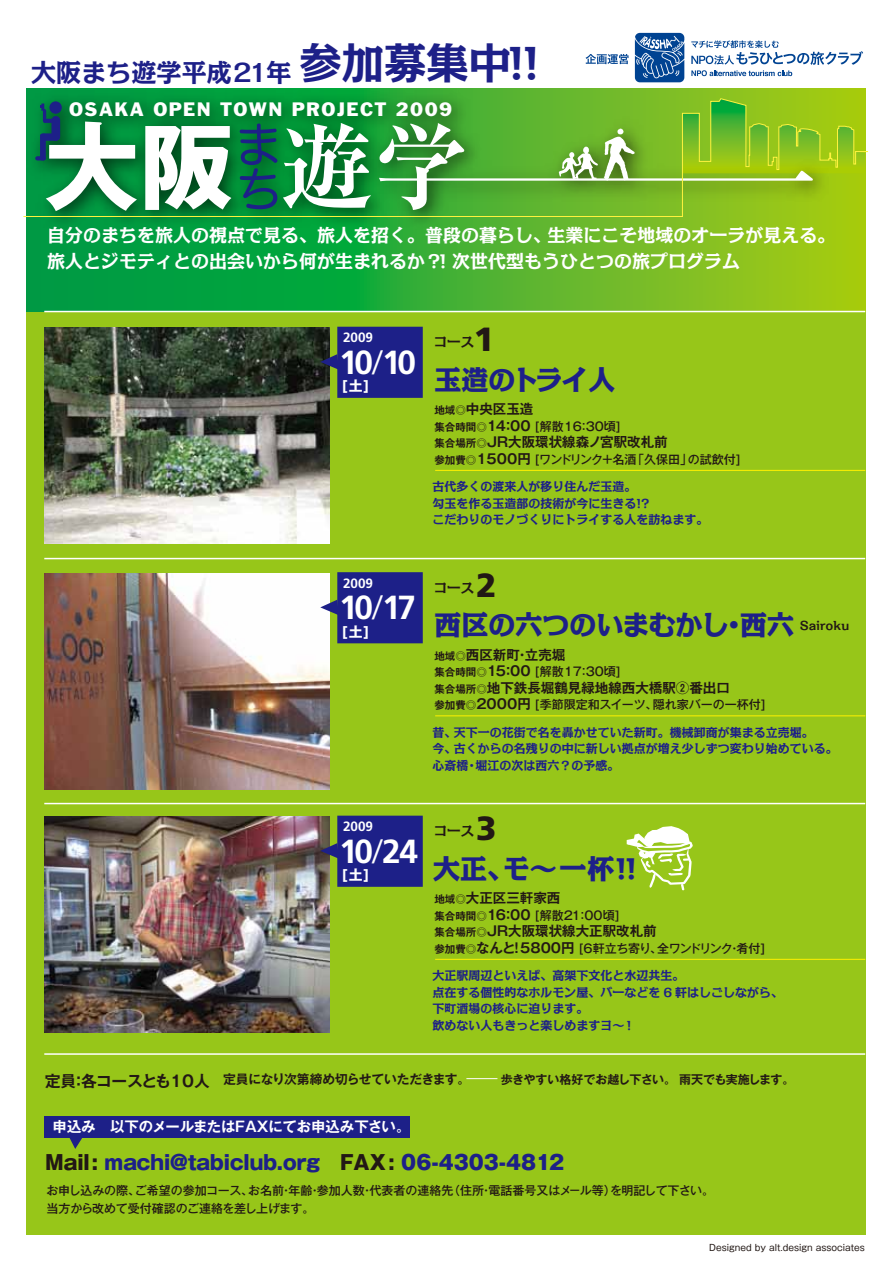
<style>
.page{position:relative;width:893px;height:1263px;background:#fff}
.page>*{position:absolute;margin:0;border:0;box-sizing:border-box;transform-origin:0 0}
.t1{font:700 94.65px "Gothic MB101 Pro";color:#fff}
.t2{font:700 33.45px "Frutiger";letter-spacing:-.1em;color:#fff}
.t3{font:900 33.45px "Frutiger";color:#221815}
.t4{font:800 27px "Kakumin Pro";color:#1d2088}
.t5{font:800 27px "Kakumin Pro";letter-spacing:-.03em;color:#1d2088}
.t6{font:700 25.05px "Kakumin Pro";color:#1d2088}
.t7{font:800 19.8px "Gothic MB101 Pro";color:#1d2088}
.t8{font:700 18px/25.5px "Kakumin Pro";color:#fff}
.t9{font:18px "Franklin Gothic";letter-spacing:.08em;color:#fff}
.t10{font:700 14.4px "Gothic MB101 Pro De";letter-spacing:-.005em;color:#fff}
.t11{font:700 13.8px "Gothic MB101 Pro";color:#fff}
.t12{font:700 13.5px "Gothic MB101 Pro De";color:#221815}
.t13{font:700 13.5px "Frutiger";color:#fff}
.t14{font:700 13.5px "Kakumin Pro";color:#221815}
.t15{font:700 12px/16.5px "Kakumin Pro";color:#1d2088}
.t16{font:500 12px/18px "Gothic MB101 Pro";color:#221815}
.t17{font:700 12px "Gothic MB101 Pro De";letter-spacing:-.035em;color:#221815}
.t18{font:500 12px "Gothic MB101 Pro";letter-spacing:-.055em;color:#221815}
.t19{font:700 12px "Kakumin Pro";color:#221815}
.t20{font:9px "Gothic MB101 Pro";color:#221815}
.s1{font-size:42.45px}
.s2{font-weight:300}
.s3{font-size:10.5px}
.s4{font-family:"Gothic MB101 Pro De";font-weight:700;font-size:10.5px}
.s5{font-family:"Gothic MB101 Pro De";font-weight:700;font-size:13.5px}
.s6{font-size:15.75px}
.s7{font-size:12.75px}
.s8{color:#221815}
</style>
<div class="page">
<div style="left:26px;top:266px;width:840px;height:968px;background:#97c619"></div>
<svg style="left:26px;top:88px;width:840px;height:223px;background:#43b131"></svg>
<img style="left:26px;top:82px;width:814px;height:167px">
<div style="left:44px;top:1116px;width:366px;height:21px;background:#1d2088"></div>
<svg style="left:69px;top:1137px;width:15px;height:12px"></svg>
<svg style="left:586px;top:54px;width:43px;height:10px"></svg>
<svg style="left:691px;top:40px;width:172px;height:36px"></svg>
<svg style="left:635px;top:33px;width:49px;height:49px;background:#3368a7"></svg>
<svg style="left:23px;top:98px;width:845px;height:119px;background:#4fa23b"></svg>
<hr style="left:44px;top:803px;width:821px;height:1px;background:#fff">
<hr style="left:44px;top:1053px;width:821px;height:2px;background:#fff">
<hr style="left:44px;top:558px;width:821px;height:1px;background:#fff">
<hr style="left:44px;top:311px;width:821px;height:1px;background:#fff">
<hr style="left:466px;top:1078px;width:31px;height:1px;background:#fff">
<img style="left:44px;top:328px;width:285px;height:216px">
<svg style="left:320px;top:327px;width:103px;height:71px;background:#262b78"></svg>
<hr style="left:435px;top:470px;width:430px;height:1px;background:#fff100">
<img style="left:44px;top:573px;width:285px;height:216px">
<svg style="left:320px;top:572px;width:103px;height:71px;background:#393e8b"></svg>
<hr style="left:435px;top:716px;width:430px;height:1px;background:#fff100">
<img style="left:44px;top:817px;width:285px;height:216px">
<svg style="left:320px;top:816px;width:103px;height:71px;background:#2b2f7b"></svg>
<hr style="left:435px;top:959px;width:430px;height:1px;background:#fff100">
<svg style="left:627px;top:826px;width:66px;height:64px"></svg>
<h3 class="t6" style="left:31px;top:53px;width:509px">大阪まち遊学平成21年<span class="s1">参加募集中!!</span></h3>
<h3 class="t9" style="left:69px;top:98px;width:384px">OSAKA OPEN TOWN PROJECT 2009</h3>
<h1 class="t1" style="left:45px;top:88px;width:191px">大阪</h1>
<h3 class="t8" style="left:47px;top:220px;width:790px">自分のまちを旅人の視点で見る、旅人を招く。普段の暮らし、生業にこそ地域のオーラが見える。旅人とジモティとの出会いから何が生まれるか？！次世代型もうひとつの旅プログラム</h3>
<p class="t13" style="left:343px;top:330px;width:32px">2009</p>
<h2 class="t2" style="left:339px;top:343px;width:78px">10<span class="s2">/</span>10</h2>
<p class="t11" style="left:342px;top:375px;width:29px">[土]</p>
<h2 class="t3" style="left:474px;top:319px;width:22px">1</h2>
<p class="t14" style="left:434px;top:332px;width:42px">コース</p>
<h3 class="t5" style="left:434px;top:358px;width:183px">玉造のトライ人</h3>
<p class="t12" style="left:434px;top:398px;width:100px"><span class="s3">地域◎</span>中央区玉造</p>
<p class="t16" style="left:434px;top:416px;width:188px"><span class="s4">集合時間◎</span><span class="s5">14：00</span> [解散16：30頃]</p>
<p class="t12" style="left:434px;top:431px;width:235px"><span class="s3">集合場所◎</span>ＪＲ大阪環状線森ノ宮駅改札前</p>
<p class="t16" style="left:434px;top:449px;width:308px"><span class="s4">参加費◎</span><span class="s5">1500円</span> [ワンドリンク＋名酒「久保田」の試飲付]</p>
<p class="t15" style="left:432px;top:477px;width:277px">古代多くの渡来人が移り住んだ玉造。<br>勾玉を作る玉造部の技術が今に生きる!?<br>こだわりのモノづくりにトライする人を訪ねます。</p>
<p class="t13" style="left:343px;top:575px;width:32px">2009</p>
<h2 class="t2" style="left:339px;top:588px;width:78px">10<span class="s2">/</span>17</h2>
<p class="t11" style="left:342px;top:620px;width:29px">[土]</p>
<h2 class="t3" style="left:476px;top:565px;width:22px">2</h2>
<p class="t14" style="left:434px;top:577px;width:42px">コース</p>
<h3 class="t4" style="left:434px;top:603px;width:361px">西区の六つのいまむかし・西六</h3>
<p class="t19" style="left:800px;top:616px;width:51px">Sairoku</p>
<p class="t12" style="left:434px;top:643px;width:132px"><span class="s3">地域◎</span>西区新町・立売堀</p>
<p class="t16" style="left:434px;top:661px;width:188px"><span class="s4">集合時間◎</span><span class="s5">15：00</span> [解散17：30頃]</p>
<p class="t12" style="left:434px;top:676px;width:297px"><span class="s3">集合場所◎</span>地下鉄長堀鶴見緑地線西大橋駅②番出口</p>
<p class="t16" style="left:434px;top:694px;width:333px"><span class="s4">参加費◎</span><span class="s5">2000円</span> [季節限定和スイーツ、隠れ家バーの一杯付]</p>
<p class="t15" style="left:432px;top:722px;width:407px">昔、天下一の花街で名を轟かせていた新町。機械卸商が集まる立売堀。<br>今、古くからの名残りの中に新しい拠点が増え少しずつ変わり始めている。心斎橋・堀江の次は西六？の予感。</p>
<p class="t13" style="left:343px;top:818px;width:32px">2009</p>
<h2 class="t2" style="left:339px;top:832px;width:80px">10<span class="s2">/</span>24</h2>
<p class="t11" style="left:342px;top:863px;width:29px">[土]</p>
<h2 class="t3" style="left:476px;top:808px;width:22px">3</h2>
<p class="t14" style="left:434px;top:820px;width:42px">コース</p>
<h3 class="t4" style="left:433px;top:847px;width:213px">大正、モ～一杯！！</h3>
<p class="t12" style="left:434px;top:887px;width:127px"><span class="s3">地域◎</span>大正区三軒家西</p>
<p class="t16" style="left:434px;top:904px;width:187px"><span class="s4">集合時間◎</span><span class="s5">16：00</span> [解散21：00頃]</p>
<p class="t12" style="left:434px;top:920px;width:224px"><span class="s3">集合場所◎</span>ＪＲ大阪環状線大正駅改札前</p>
<p class="t18" style="left:434px;top:938px;width:333px"><span class="s4">参加費◎</span><span class="s5">なんと!5800円</span> [6軒立ち寄り、全ワンドリンク・肴付]</p>
<p class="t15" style="left:432px;top:966px;width:352px">大正駅周辺といえば、高架下文化と水辺共生。<br>点在する個性的なホルモン屋、バーなどを 6 軒はしごしながら、下町酒場の核心に迫ります。<br>飲めない人もきっと楽しめますヨ～！</p>
<p class="t17" style="left:45px;top:1069px;width:751px"><span class="s6">定員：各コースとも10人</span> <span class="s7">定員になり次第締め切らせていただきます。</span>　　　歩きやすい格好でお越し下さい。 雨天でも実施します。</p>
<p class="t10" style="left:53px;top:1115px;width:359px">申込み　以下のメールまたはFAXにてお申込み下さい。</p>
<h3 class="t7" style="left:45px;top:1146px;width:521px"><span class="s8">Mail:</span> machi@tabiclub.org <span class="s8">FAX:</span> 06-4303-4812</h3>
<p class="t16" style="left:46px;top:1180px;width:669px">お申し込みの際、ご希望の参加コース、お名前・年齢・参加人数・代表者の連絡先（住所・電話番号又はメ－ル等）を明記して下さい。当方から改めて受付確認のご連絡を差し上げます。</p>
<p class="t20" style="left:709px;top:1240px;width:157px">Designed by alt.design associates</p>
</div>
